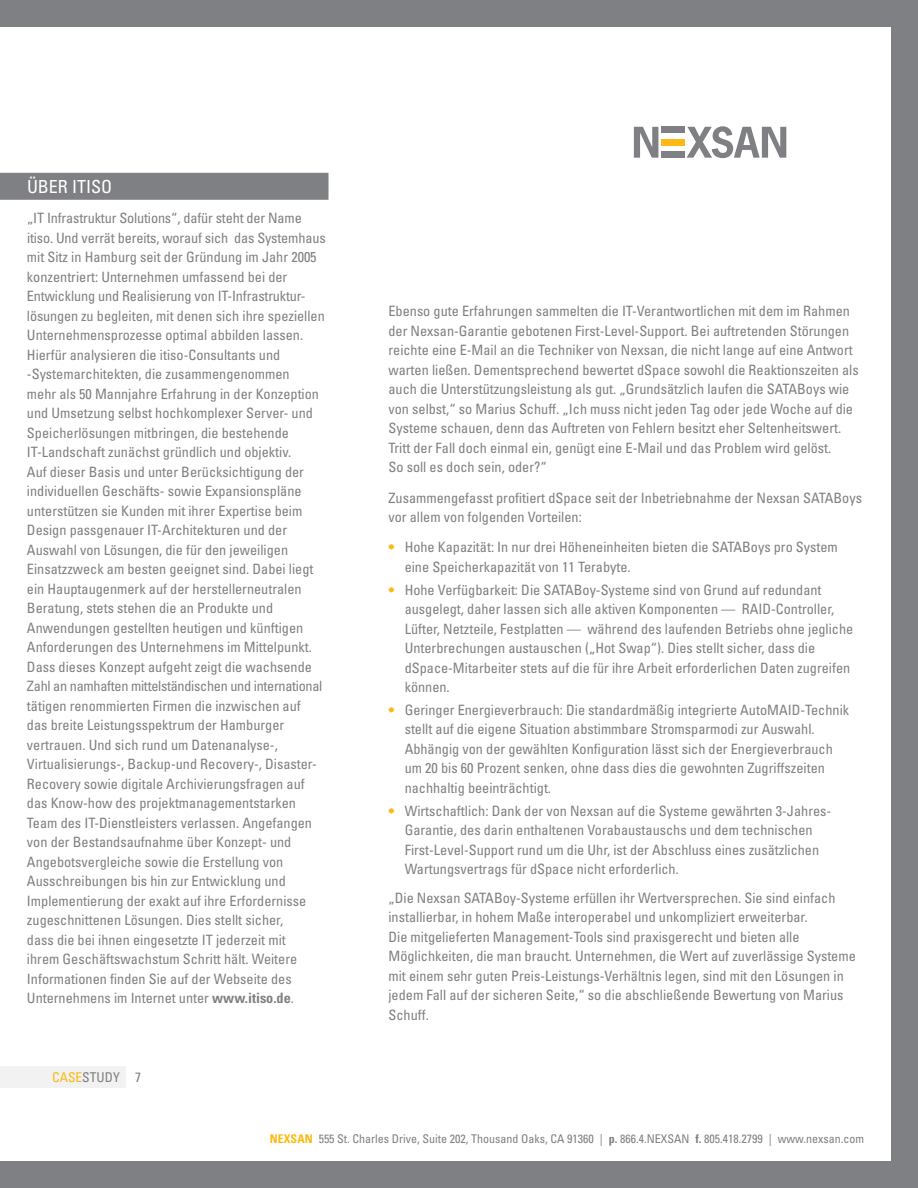
<style>
.page{position:relative;width:918px;height:1188px;background:#fff}
.page>*{position:absolute;margin:0;border:0;box-sizing:border-box;transform-origin:0 0}
.t1{font:condensed 18px "Univers LT Std";color:#fff}
.t2{font:condensed 14.25px/19.5px "Univers LT Std";color:#7f8083}
.t3{font:condensed 13.5px "Univers LT Std";color:#7f8083}
.t4{font:condensed 12px "Univers LT Std";color:#7f8083}
.s1{font-weight:700}
.s2{color:#fdb913}
.s3{font-weight:700;color:#fdb913}
</style>
<div class="page">
<svg style="left:634px;top:127px;width:24px;height:31px"></svg>
<svg style="left:687px;top:126px;width:99px;height:32px"></svg>
<div style="left:662px;top:127px;width:23px;height:6px;background:#7f8083"></div>
<div style="left:662px;top:139px;width:23px;height:6px;background:#fdb913"></div>
<div style="left:662px;top:151px;width:23px;height:7px;background:#7f8083"></div>
<div style="left:0;top:0;width:918px;height:27px;background:#7f8083"></div>
<div style="left:0;top:1161px;width:918px;height:27px;background:#7f8083"></div>
<div style="left:891px;top:0;width:27px;height:1188px;background:#7f8083"></div>
<div style="left:0;top:1066px;width:126px;height:22px;background:#f2f2f3"></div>
<div style="left:0;top:173px;width:328px;height:27px;background:#7f8083"></div>
<p class="t1" style="left:27px;top:175px;width:20px">Überitiso</p>
<p class="t2" style="left:27px;top:208px;width:300px">„IT Infrastruktur Solutions“, dafür steht der Name itiso. Und verrät bereits, worauf sich das Systemhaus mit Sitz in Hamburg seit der Gründung im Jahr 2005 konzentriert: Unternehmen umfassend bei der Entwicklung und Realisierung von IT-Infrastruktur&shy;lösungen zu begleiten, mit denen sich ihre speziellen Unternehmensprozesse optimal abbilden lassen.<br>Hierfür analysieren die itiso-Consultants und -Systemarchitekten, die zusammengenommen<br>mehr als 50 Mannjahre Erfahrung in der Konzeption und Umsetzung selbst hochkomplexer Server- und Speicherlösungen mitbringen, die bestehende IT-Landschaft zunächst gründlich und objektiv.<br>Auf dieser Basis und unter Berücksichtigung der individuellen Geschäfts- sowie Expansionspläne unterstützen sie Kunden mit ihrer Expertise beim Design passgenauer IT-Architekturen und der Auswahl von Lösungen, die für den jeweiligen Einsatzzweck am besten geeignet sind. Dabei liegt ein Hauptaugenmerk auf der herstellerneutralen Beratung, stets stehen die an Produkte und Anwendungen gestellten heutigen und künftigen Anforderungen des Unternehmens im Mittelpunkt.<br>Dass dieses Konzept aufgeht zeigt die wachsende Zahl an namhaften mittelständischen und international tätigen renommierten Firmen die inzwischen auf<br>das breite Leistungsspektrum der Hamburger vertrauen. Und sich rund um Datenanalyse-, Virtualisierungs-, Backup-und Recovery-, Disaster-Recovery sowie digitale Archivierungsfragen auf das Know-how des projektmanagementstarken Team des IT-Dienstleisters verlassen. Angefangen von der Bestandsaufnahme über Konzept- und Angebotsvergleiche sowie die Erstellung von Ausschreibungen bis hin zur Entwicklung und Implementierung der exakt auf ihre Erfordernisse zugeschnittenen Lösungen. Dies stellt sicher,<br>dass die bei ihnen eingesetzte IT jederzeit mit<br>ihrem Geschäftswachstum Schritt hält. Weitere Informationen finden Sie auf der Webseite des<br>U nternehmens im Internet unter <span class="s1">www.itiso.de</span>.</p>
<p class="t3" style="left:52px;top:1069px;width:90px"><span class="s2">Case</span>study 7</p>
<p class="t2" style="left:388px;top:301px;width:472px">Ebenso gute Erfahrungen sammelten die IT-Verantwortlichen mit dem im Rahmen der Nexsan-Garantie gebotenen First-Level-Support. Bei auftretenden Störungen reichte eine E-Mail an die Techniker von Nexsan, die nicht lange auf eine Antwort warten ließen. Dementsprechend bewertet dSpace sowohl die Reaktionszeiten als auch die Unterstützungsleistung als gut. „Grundsätzlich laufen die SATABoys wie von selbst,“ so Marius Schuff. „Ich muss nicht jeden Tag oder jede Woche auf die Systeme schauen, denn das Auftreten von Fehlern besitzt eher Seltenheitswert.<br>Tritt der Fall doch einmal ein, genügt eine E-Mail und das Problem wird gelöst.<br>So soll es doch sein, oder?“</p>
<p class="t2" style="left:388px;top:488px;width:475px">Zusammengefasst profitiert dSpace seit der Inbetriebnahme der Nexsan SATABoys vor allem von folgenden Vorteilen:</p>
<p class="t2" style="left:405px;top:537px;width:435px;text-indent:-16px"><span class="s3">•</span> Hohe Kapazität: In nur drei Höheneinheiten bieten die SATABoys pro System eine Speicherkapazität von 11 Terabyte.</p>
<p class="t2" style="left:405px;top:580px;width:450px;text-indent:-16px"><span class="s3">•</span> Hohe Verfügbarkeit: Die SATABoy-Systeme sind von Grund auf redundant ausgelegt, daher lassen sich alle aktiven Komponenten — RAID-Controller, Lüfter, Netzteile, Festplatten — während des laufenden Betriebs ohne jegliche Unterbrechungen austauschen („Hot Swap“). Dies stellt sicher, dass die dSpace-Mitarbeiter stets auf die für ihre Arbeit erforderlichen Daten zugreifen können.</p>
<p class="t2" style="left:405px;top:700px;width:446px;text-indent:-16px"><span class="s3">•</span> Geringer Energieverbrauch: Die standardmäßig integrierte AutoMAID-Technik stellt auf die eigene Situation abstimmbare Stromsparmodi zur Auswahl.<br>Abhängig von der gewählten Konfiguration lässt sich der Energieverbrauch um 20 bis 60 Prozent senken, ohne dass dies die gewohnten Zugriffszeiten nachhaltig beeinträchtigt.</p>
<p class="t2" style="left:405px;top:801px;width:428px;text-indent:-16px"><span class="s3">•</span> Wirtschaftlich: Dank der von Nexsan auf die Systeme gewährten 3-Jahres-Garantie, des darin enthaltenen Vorabaustauschs und dem technischen First-Level-Support rund um die Uhr, ist der Abschluss eines zusätzlichen Wartungsvertrags für dSpace nicht erforderlich.</p>
<p class="t2" style="left:388px;top:888px;width:469px">„Die Nexsan SATABoy-Systeme erfüllen ihr Wertversprechen. Sie sind einfach installierbar, in hohem Maße interoperabel und unkompliziert erweiterbar.<br>Die mitgelieferten Management-Tools sind praxisgerecht und bieten alle Möglichkeiten, die man braucht. Unternehmen, die Wert auf zuverlässige Systeme mit einem sehr guten Preis-Leistungs-Verhältnis legen, sind mit den Lösungen in jedem Fall auf der sicheren Seite,“ so die abschließende Bewertung von Marius Schuff.</p>
<p class="t4" style="left:270px;top:1131px;width:596px"><span class="s3">NEXSAN</span> 555 St. Charles Drive, Suite 202, Thousand Oaks, CA 91360 | <span class="s1">p.</span> 866.4.NEXSAN <span class="s1">f.</span> 805.418.2799 | www.nexsan.com</p>
</div>
